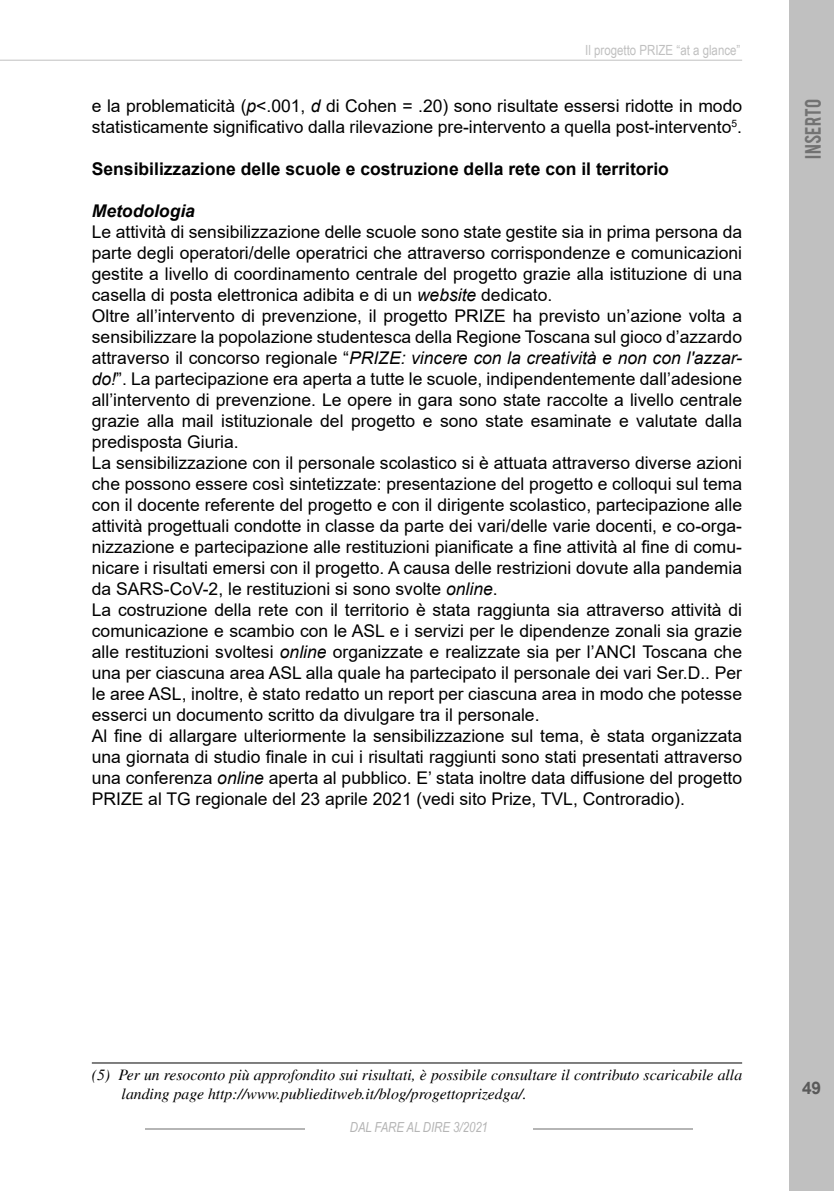
<style>
.page{position:relative;width:834px;height:1191px;background:#fff}
.page>*{position:absolute;margin:0;border:0;box-sizing:border-box;transform-origin:0 0}
.t1{font:17.5px/21px "Arial";color:#000}
.t2{font:700 17.5px "Arial";color:#000}
.t3{font:italic 700 17.5px "Arial";color:#000}
.t4{font:17.5px "Bebas";letter-spacing:.01em;color:#727272}
.t5{font:700 17.32px "Arial";color:#5a5a5a}
.t6{font:italic 15.75px/18.9px "Times";color:#000}
.t7{font:14px "Arial Narrow";color:#c0c0c0}
.t8{font:italic 13.83px "Arial Narrow";color:#b5b5b5}
.s1{font-style:italic}
</style>
<div class="page">
<div style="left:789px;top:0;width:44px;height:1191px;background:#c0c0c0"></div>
<hr style="left:533px;top:1128px;width:159px;height:2px;background:#b5b5b5">
<hr style="left:145px;top:1128px;width:160px;height:2px;background:#b5b5b5">
<hr style="left:92px;top:1062px;width:650px;height:1px;background:#000">
<hr style="left:2px;top:60px;width:740px;height:1px;background:#c0c0c0">
<p class="t7" style="left:585px;top:40px;width:157px">Il progetto PRIZE “at a glance”</p>
<p class="t1" style="left:92px;top:95px;width:651px">e la problematicità (<span class="s1">p</span>&lt;.001, <span class="s1">d</span> di Cohen = .20) sono risultate essersi ridotte in modo statisticamente significativo dalla rilevazione pre-intervento a quella post-intervento<sup>5</sup>.</p>
<p class="t2" style="left:92px;top:156px;width:578px">Sensibilizzazione delle scuole e costruzione della rete con il territorio</p>
<p class="t3" style="left:92px;top:199px;width:105px">Metodologia</p>
<p class="t1" style="left:92px;top:221px;width:651px">Le attività di sensibilizzazione delle scuole sono state gestite sia in prima persona da parte degli operatori/delle operatrici che attraverso corrispondenze e comunicazioni gestite a livello di coordinamento centrale del progetto grazie alla istituzione di una casella di posta elettronica adibita e di un <span class="s1">website</span> dedicato.<br>Oltre all’intervento di prevenzione, il progetto PRIZE ha previsto un’azione volta a sensibilizzare la popolazione studentesca della Regione Toscana sul gioco d’azzardo attraverso il concorso regionale “<span class="s1">PRIZE: vincere con la creatività e non con l'azzar&shy;do!</span>”. La partecipazione era aperta a tutte le scuole, indipendentemente dall’adesione all’intervento di prevenzione. Le opere in gara sono state raccolte a livello centrale grazie alla mail istituzionale del progetto e sono state esaminate e valutate dalla predisposta Giuria.<br>La sensibilizzazione con il personale scolastico si è attuata attraverso diverse azioni che possono essere così sintetizzate: presentazione del progetto e colloqui sul tema con il docente referente del progetto e con il dirigente scolastico, partecipazione alle attività progettuali condotte in classe da parte dei vari/delle varie docenti, e co-orga&shy;nizzazione e partecipazione alle restituzioni pianificate a fine attività al fine di comu&shy;nicare i risultati emersi con il progetto. A causa delle restrizioni dovute alla pandemia da SARS-CoV-2, le restituzioni si sono svolte <span class="s1">online</span>.<br>La costruzione della rete con il territorio è stata raggiunta sia attraverso attività di comunicazione e scambio con le ASL e i servizi per le dipendenze zonali sia grazie alle restituzioni svoltesi <span class="s1">online</span> organizzate e realizzate sia per l’ANCI Toscana che una per ciascuna area ASL alla quale ha partecipato il personale dei vari Ser.D.. Per le aree ASL, inoltre, è stato redatto un report per ciascuna area in modo che potesse esserci un documento scritto da divulgare tra il personale.<br>Al fine di allargare ulteriormente la sensibilizzazione sul tema, è stata organizzata una giornata di studio finale in cui i risultati raggiunti sono stati presentati attraverso una conferenza <span class="s1">online</span> aperta al pubblico. E’ stata inoltre data diffusione del progetto PRIZE al TG regionale del 23 aprile 2021 (vedi sito Prize, TVL, Controradio).</p>
<p class="t4" style="left:800px;top:159px;width:61px;rotate:-90deg">INSERTO</p>
<p class="t6" style="left:122px;top:1065px;width:622px;text-indent:-30px">(5) Per un resoconto più approfondito sui risultati, è possibile consultare il contributo scaricabile alla landing page http://www.publieditweb.it/blog/progettoprizedga/.</p>
<p class="t8" style="left:350px;top:1117px;width:140px">DAL FARE AL DIRE 3/2021</p>
<p class="t5" style="left:802px;top:1075px;width:21px">49</p>
</div>
